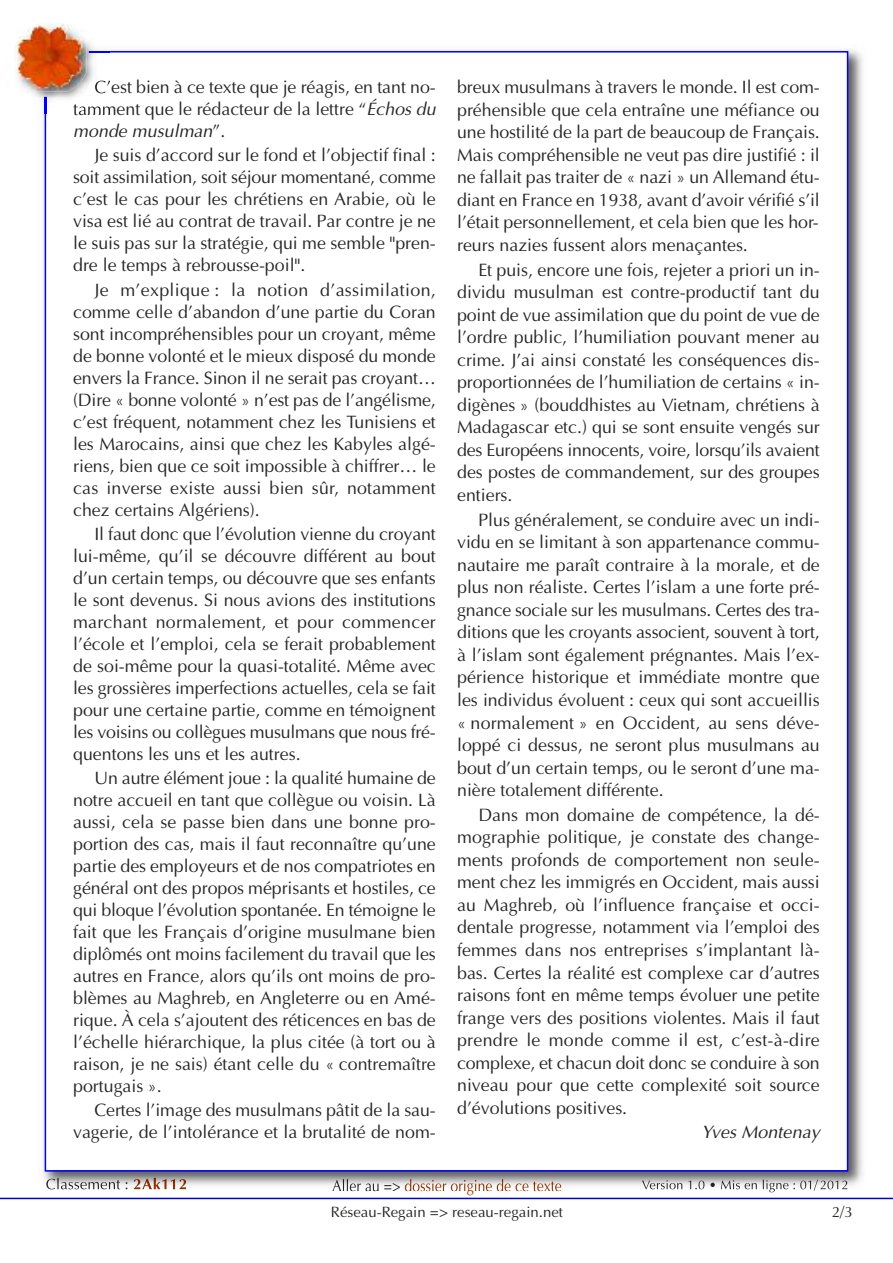
<style>
.page{position:relative;width:893px;height:1263px;background:#fff}
.page>*{position:absolute;margin:0;border:0;box-sizing:border-box;transform-origin:0 0}
.t1{font:18px/22px "Optima";color:#272627;text-align:justify}
.t2{font:italic 18px "Optima";letter-spacing:.005em;color:#272627}
.t3{font:15px "Optima";color:#272627}
.s1{font-style:italic}
</style>
<div class="page">
<hr style="left:0;top:1198px;width:893px;height:1px;background:#00c">
<img style="left:43px;top:49px;width:820px;height:1142px">
<img style="left:46px;top:1178px;width:74px;height:11px">
<img style="left:134px;top:1178px;width:52px;height:11px">
<img style="left:332px;top:1179px;width:68px;height:12px">
<img style="left:405px;top:1179px;width:71px;height:12px">
<img style="left:642px;top:1180px;width:98px;height:9px">
<img style="left:793px;top:1180px;width:18px;height:9px">
<svg style="left:814px;top:1180px;width:4px;height:10px"></svg>
<img style="left:820px;top:1180px;width:27px;height:9px">
<div style="left:46px;top:53px;width:801px;height:1117px;background:#fff"></div>
<img style="left:89px;top:45px;width:20px;height:49px">
<img style="left:39px;top:97px;width:34px;height:17px">
<svg style="left:45px;top:97px;width:1px;height:17px"></svg>
<img style="left:95px;top:80px;width:14px;height:13px">
<img style="left:73px;top:104px;width:36px;height:10px">
<img style="left:32px;top:41px;width:57px;height:56px">
<img style="left:15px;top:23px;width:71px;height:69px">
<p class="t1" style="left:73px;top:76px;width:364px;text-indent:21px">C’est bien à ce texte que je réagis, en tant no&shy;tamment que le rédacteur de la lettre “<span class="s1">Échos du monde musulman</span>”.</p>
<p class="t1" style="left:73px;top:144px;width:364px;text-indent:21px">Je suis d’accord sur le fond et l’objectif final : soit assimilation, soit séjour momentané, comme c’est le cas pour les chrétiens en Arabie, où le visa est lié au contrat de travail. Par contre je ne le suis pas sur la stratégie, qui me semble "pren&shy;dre le temps à rebrousse-poil".</p>
<p class="t1" style="left:73px;top:278px;width:364px;text-indent:21px">Je m’explique : la notion d’assimilation, comme celle d’abandon d’une partie du Coran sont incompréhensibles pour un croyant, même de bonne volonté et le mieux disposé du monde envers la France. Sinon il ne serait pas croyant… (Dire « bonne volonté » n’est pas de l’angélisme, c’est fréquent, notamment chez les Tunisiens et les Marocains, ainsi que chez les Kabyles algé&shy;riens, bien que ce soit impossible à chiffrer… le cas inverse existe aussi bien sûr, notamment chez certains Algériens).</p>
<p class="t1" style="left:73px;top:523px;width:364px;text-indent:21px">Il faut donc que l’évolution vienne du croyant lui-même, qu’il se découvre différent au bout d’un certain temps, ou découvre que ses enfants le sont devenus. Si nous avions des institutions marchant normalement, et pour commencer l’école et l’emploi, cela se ferait probablement de soi-même pour la quasi-totalité. Même avec les grossières imperfections actuelles, cela se fait pour une certaine partie, comme en témoignent les voisins ou collègues musulmans que nous fré&shy;quentons les uns et les autres.</p>
<p class="t1" style="left:73px;top:767px;width:364px;text-indent:21px">Un autre élément joue : la qualité humaine de notre accueil en tant que collègue ou voisin. Là aussi, cela se passe bien dans une bonne pro&shy;portion des cas, mais il faut reconnaître qu’une partie des employeurs et de nos compatriotes en général ont des propos méprisants et hostiles, ce qui bloque l’évolution spontanée. En témoigne le fait que les Français d’origine musulmane bien diplômés ont moins facilement du travail que les autres en France, alors qu’ils ont moins de pro&shy;blèmes au Maghreb, en Angleterre ou en Amé&shy;rique. À cela s’ajoutent des réticences en bas de l’échelle hiérarchique, la plus citée (à tort ou à raison, je ne sais) étant celle du « contremaître portugais ».</p>
<p class="t1" style="left:73px;top:1099px;width:364px;text-align:right">Certes l’image des musulmans pâtit de la sau&shy;vagerie, de l’intolérance et la brutalité de nom-</p>
<p class="t1" style="left:457px;top:76px;width:364px;line-height:22.5px">breux musulmans à travers le monde. Il est com&shy;préhensible que cela entraîne une méfiance ou une hostilité de la part de beaucoup de Français.<br>Mais compréhensible ne veut pas dire justifié : il ne fallait pas traiter de « nazi » un Allemand étu&shy;diant en France en 1938, avant d’avoir vérifié s’il l’était personnellement, et cela bien que les hor&shy;reurs nazies fussent alors menaçantes.</p>
<p class="t1" style="left:457px;top:258px;width:364px;line-height:22.5px;text-indent:21px">Et puis, encore une fois, rejeter a priori un in&shy;dividu musulman est contre-productif tant du point de vue assimilation que du point de vue de l’ordre public, l’humiliation pouvant mener au crime. J’ai ainsi constaté les conséquences dis&shy;proportionnées de l’humiliation de certains « in&shy;digènes » (bouddhistes au Vietnam, chrétiens à Madagascar etc.) qui se sont ensuite vengés sur des Européens innocents, voire, lorsqu’ils avaient des postes de commandement, sur des groupes entiers.</p>
<p class="t1" style="left:457px;top:508px;width:364px;line-height:22.5px;text-indent:21px">Plus généralement, se conduire avec un indi&shy;vidu en se limitant à son appartenance commu&shy;nautaire me paraît contraire à la morale, et de plus non réaliste. Certes l’islam a une forte pré&shy;gnance sociale sur les musulmans. Certes des tra&shy;ditions que les croyants associent, souvent à tort, à l’islam sont également prégnantes. Mais l’ex&shy;périence historique et immédiate montre que les individus évoluent : ceux qui sont accueillis « normalement » en Occident, au sens déve&shy;loppé ci dessus, ne seront plus musulmans au bout d’un certain temps, ou le seront d’une ma&shy;nière totalement différente.</p>
<p class="t1" style="left:457px;top:803px;width:364px;line-height:22.5px;text-indent:21px">Dans mon domaine de compétence, la dé&shy;mographie politique, je constate des change&shy;ments profonds de comportement non seule&shy;ment chez les immigrés en Occident, mais aussi au Maghreb, où l’influence française et occi&shy;dentale progresse, notamment via l’emploi des femmes dans nos entreprises s’implantant là&shy;bas. Certes la réalité est complexe car d’autres raisons font en même temps évoluer une petite frange vers des positions violentes. Mais il faut prendre le monde comme il est, c’est-à-dire complexe, et chacun doit donc se conduire à son niveau pour que cette complexité soit source d’évolutions positives.</p>
<p class="t2" style="left:701px;top:1122px;width:120px">Yves Montenay</p>
<p class="t3" style="left:331px;top:1203px;width:234px">Réseau-Regain =&gt; reseau-regain.net</p>
<p class="t3" style="left:832px;top:1203px;width:22px">2/3</p>
</div>
